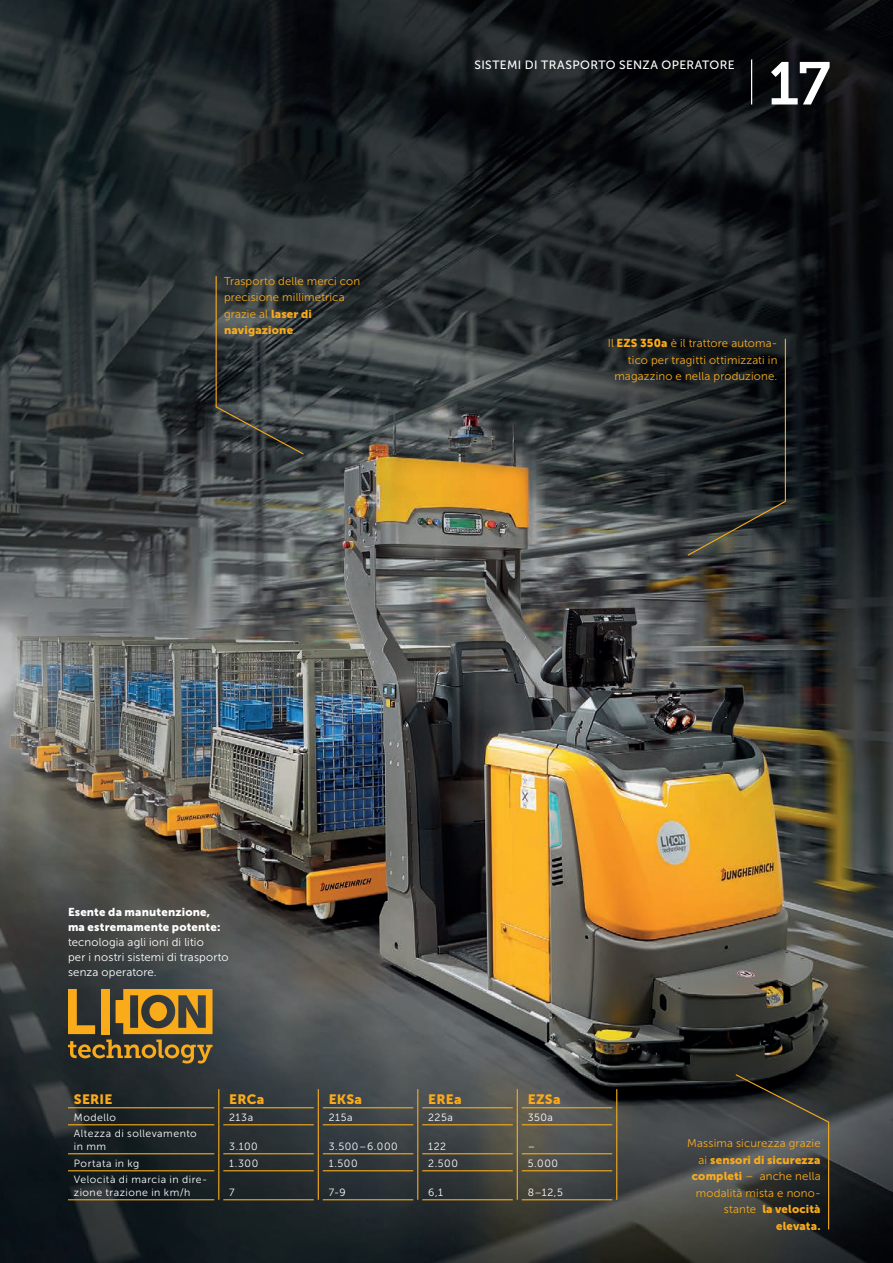
<style>
.page{position:relative;width:893px;height:1263px;background:#fff}
.page>*{position:absolute;margin:0;border:0;box-sizing:border-box;transform-origin:0 0}
.t1{font:60px "Museo JH Slab 700";color:#fff}
.t2{font:13.5px "Museo JH Sans 900";letter-spacing:.02em;color:#faab1a}
.t3{font:12px "Museo JH Sans 500";letter-spacing:.035em;color:#fff}
.t4{font:11.4px/16.5px "Museo JH Sans 300";letter-spacing:.015em;color:#faab1a;text-align:right}
.t5{font:11.4px/15px "Museo JH Sans 300";letter-spacing:.01em;color:#fff}
.t6{font:11.4px/16.5px "Museo JH Sans 900";letter-spacing:.015em;color:#faab1a;text-align:right}
.t7{font:11.4px/15px "Museo JH Sans 900";letter-spacing:.015em;color:#fff}
.t8{font:10.5px/12.6px "Museo JH Sans 300";letter-spacing:.045em;color:#fff}
.s1{font-family:"Museo JH Sans 900"}
.s2{font-family:"Museo JH Sans 300"}
</style>
<div class="page">
<img style="left:0;top:0;width:893px;height:1263px">
<hr style="left:751px;top:59px;width:1px;height:45px;background:#fff">
<hr style="left:68px;top:1107px;width:146px;height:1px;background:#faab1a">
<hr style="left:223px;top:1107px;width:91px;height:1px;background:#faab1a">
<hr style="left:323px;top:1107px;width:90px;height:1px;background:#faab1a">
<hr style="left:223px;top:1199px;width:91px;height:1px;background:#faab1a">
<hr style="left:323px;top:1199px;width:90px;height:1px;background:#faab1a">
<hr style="left:422px;top:1199px;width:91px;height:1px;background:#faab1a">
<hr style="left:68px;top:1199px;width:146px;height:1px;background:#faab1a">
<hr style="left:522px;top:1199px;width:90px;height:1px;background:#faab1a">
<svg style="left:218px;top:1089px;width:1px;height:111px"></svg>
<svg style="left:318px;top:1089px;width:1px;height:111px"></svg>
<hr style="left:422px;top:1107px;width:91px;height:1px;background:#faab1a">
<svg style="left:417px;top:1089px;width:1px;height:111px"></svg>
<svg style="left:517px;top:1089px;width:1px;height:111px"></svg>
<svg style="left:616px;top:1089px;width:1px;height:111px"></svg>
<hr style="left:522px;top:1107px;width:90px;height:1px;background:#faab1a">
<hr style="left:68px;top:1124px;width:146px;height:1px;background:#faab1a">
<hr style="left:223px;top:1124px;width:91px;height:1px;background:#faab1a">
<hr style="left:323px;top:1124px;width:90px;height:1px;background:#faab1a">
<hr style="left:422px;top:1124px;width:91px;height:1px;background:#faab1a">
<hr style="left:522px;top:1124px;width:90px;height:1px;background:#faab1a">
<hr style="left:68px;top:1153px;width:146px;height:1px;background:#faab1a">
<hr style="left:223px;top:1153px;width:91px;height:1px;background:#faab1a">
<hr style="left:323px;top:1153px;width:90px;height:1px;background:#faab1a">
<hr style="left:422px;top:1153px;width:91px;height:1px;background:#faab1a">
<hr style="left:522px;top:1153px;width:90px;height:1px;background:#faab1a">
<hr style="left:68px;top:1170px;width:146px;height:1px;background:#faab1a">
<hr style="left:223px;top:1170px;width:91px;height:1px;background:#faab1a">
<hr style="left:323px;top:1170px;width:90px;height:1px;background:#faab1a">
<hr style="left:422px;top:1170px;width:91px;height:1px;background:#faab1a">
<hr style="left:522px;top:1170px;width:90px;height:1px;background:#faab1a">
<svg style="left:735px;top:1073px;width:95px;height:157px;background:#383a38"></svg>
<svg style="left:687px;top:338px;width:99px;height:219px;background:#232627"></svg>
<svg style="left:68px;top:989px;width:144px;height:74px;background:#846629"></svg>
<svg style="left:215px;top:275px;width:90px;height:180px;background:#3a3f40"></svg>
<p class="t4" style="left:224px;top:273px;width:138px;text-align:left">Trasporto delle merci con precisione millimetrica grazie al <span class="s1">laser di</span></p>
<p class="t6" style="left:224px;top:323px;width:73px">navigazione<span class="s2">.</span></p>
<p class="t3" style="left:474px;top:57px;width:262px">SISTEMI DI TRASPORTO SENZA OPERATORE</p>
<h1 class="t1" style="left:769px;top:49px;width:63px">17</h1>
<p class="t4" style="left:608px;top:336px;width:171px">Il <span class="s1">EZS 350a</span> è il trattore automa&shy;tico per tragitti ottimizzati in magazzino e nella produzione.</p>
<p class="t7" style="left:68px;top:905px;width:154px">Esente da manutenzione, ma estremamente potente:</p>
<p class="t5" style="left:68px;top:935px;width:162px">tecnologia agli ioni di litio<br>per i nostri sistemi di trasporto senza operatore.</p>
<p class="t2" style="left:74px;top:1094px;width:40px">SERIE</p>
<p class="t2" style="left:229px;top:1094px;width:37px">ERCa</p>
<p class="t2" style="left:329px;top:1094px;width:35px">EKSa</p>
<p class="t2" style="left:428px;top:1094px;width:35px">EREa</p>
<p class="t2" style="left:528px;top:1094px;width:34px">EZSa</p>
<p class="t8" style="left:74px;top:1112px;width:44px">Modello</p>
<p class="t8" style="left:229px;top:1112px;width:25px">213a</p>
<p class="t8" style="left:329px;top:1112px;width:25px">215a</p>
<p class="t8" style="left:428px;top:1112px;width:26px">225a</p>
<p class="t8" style="left:528px;top:1112px;width:27px">350a</p>
<p class="t8" style="left:74px;top:1128px;width:124px">Altezza di sollevamento in mm</p>
<p class="t8" style="left:229px;top:1141px;width:30px">3.100</p>
<p class="t8" style="left:329px;top:1141px;width:71px">3.500–6.000</p>
<p class="t8" style="left:428px;top:1141px;width:19px">122</p>
<p class="t8" style="left:528px;top:1141px;width:9px">–</p>
<p class="t8" style="left:74px;top:1158px;width:67px">Portata in kg</p>
<p class="t8" style="left:229px;top:1158px;width:31px">1.300</p>
<p class="t8" style="left:329px;top:1158px;width:30px">1.500</p>
<p class="t8" style="left:428px;top:1158px;width:31px">2.500</p>
<p class="t8" style="left:528px;top:1158px;width:32px">5.000</p>
<p class="t8" style="left:74px;top:1174px;width:135px">Velocità di marcia in dire&shy;zione trazione in km/h</p>
<p class="t8" style="left:229px;top:1186px;width:7px">7</p>
<p class="t8" style="left:329px;top:1186px;width:19px">7-9</p>
<p class="t8" style="left:428px;top:1186px;width:16px">6,1</p>
<p class="t8" style="left:528px;top:1186px;width:37px">8–12,5</p>
<p class="t4" style="left:687px;top:1136px;width:135px">Massima sicurezza grazie</p>
<p class="t6" style="left:698px;top:1152px;width:124px"><span class="s2">ai</span> sensori di sicurezza</p>
<p class="t4" style="left:692px;top:1169px;width:130px;text-align:center"><span class="s1">completi</span> – anche nella modalità mista e nono-</p>
<p class="t6" style="left:724px;top:1202px;width:98px"><span class="s2">stante</span> la velocità elevata.</p>
</div>
